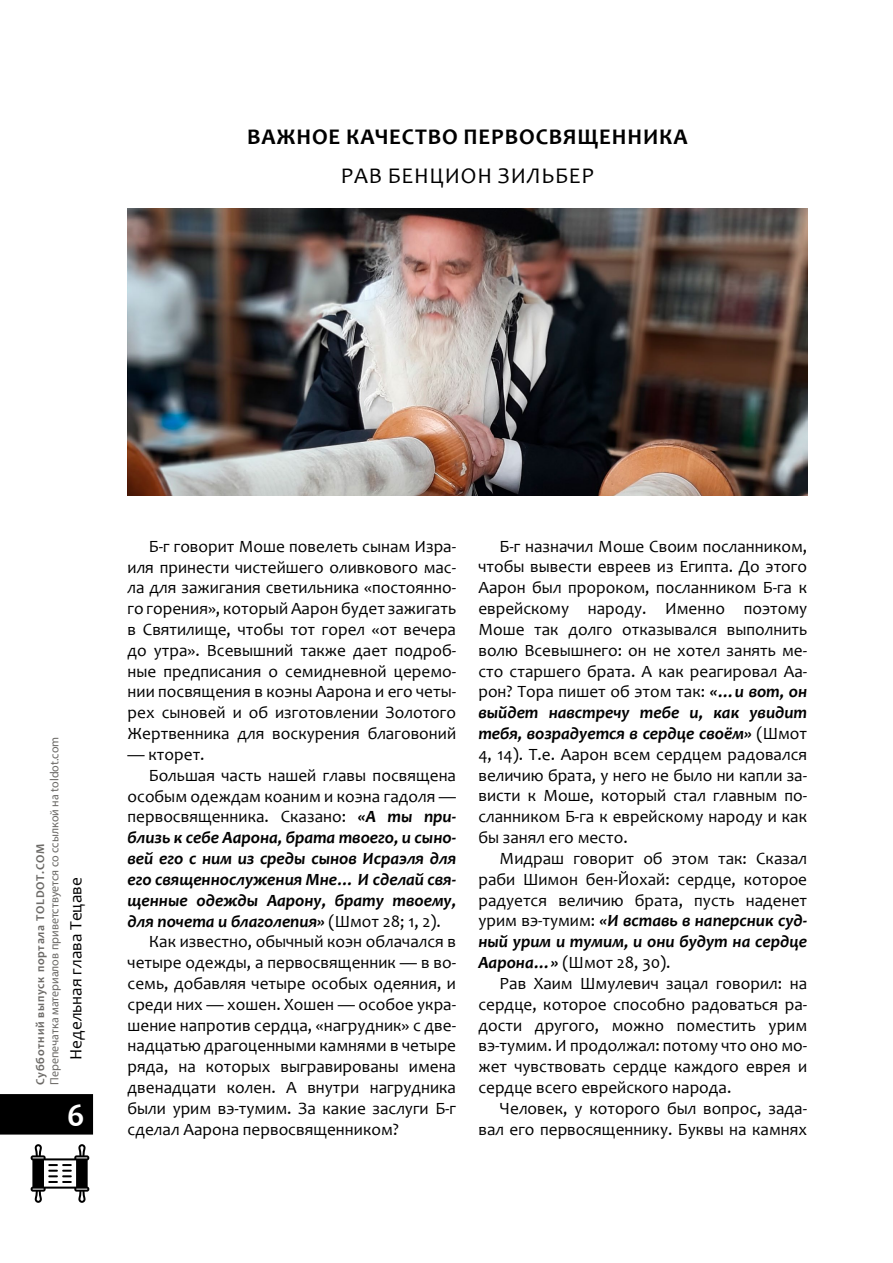
<style>
.page{position:relative;width:893px;height:1263px;background:#fff}
.page>*{position:absolute;margin:0;border:0;box-sizing:border-box;transform-origin:0 0}
.t1{font:700 33px "Candara";color:#fff}
.t2{font:700 22.5px "Candara";letter-spacing:.04em;color:#000}
.t3{font:22.5px "Candara";letter-spacing:.04em;color:#000}
.t4{font:17.25px/20.9px "Candara";color:#000;text-align:justify}
.t5{font:italic 700 17.25px "Candara";color:#000}
.t6{font:12px "Myriad Pro";color:#6c6a67}
.t7{font:700 12px "Candara";letter-spacing:.06em;color:#6c6a67}
.s1{font-weight:700;font-style:italic}
.s2{font-weight:400;font-style:normal}
</style>
<div class="page">
<div style="left:0;top:1094px;width:93px;height:40px;background:#000"></div>
<svg style="left:31px;top:1144px;width:58px;height:59px"></svg>
<img style="left:128px;top:208px;width:680px;height:288px">
<h2 class="t2" style="left:247px;top:122px;width:442px">ВАЖНОЕ КАЧЕСТВО ПЕРВОСВЯЩЕННИКА</h2>
<h2 class="t3" style="left:341px;top:161px;width:255px">РАВ БЕНЦИОН ЗИЛЬБЕР</h2>
<p class="t6" style="left:47px;top:1085px;width:350px;rotate:-90deg">Перепечатка материалов приветствуется со ссылкой на toldot.com</p>
<p class="t7" style="left:33px;top:1085px;width:243px;rotate:-90deg">Субботний выпуск портала TOLDOT.COM</p>
<p class="t4" style="left:65px;top:1060px;width:184px;rotate:-90deg">Недельная глава Тецаве</p>
<h1 class="t1" style="left:67px;top:1095px;width:19px">6</h1>
<p class="t4" style="left:128px;top:535px;width:330px;text-indent:21px">Б-г говорит Моше повелеть сынам Изра&shy;иля принести чистейшего оливкового мас&shy;ла для зажигания светильника «постоянно&shy;го горения», который Аарон будет зажигать в Святилище, чтобы тот горел «от вечера до утра». Всевышний также дает подроб&shy;ные предписания о семидневной церемо&shy;нии посвящения в коэны Аарона и его четы&shy;рех сыновей и об изготовлении Золотого Жертвенника для воскурения благовоний</p>
<p class="t4" style="left:128px;top:744px;width:79px">— кторет.</p>
<p class="t4" style="left:149px;top:764px;width:309px">Большая часть нашей главы посвящена</p>
<p class="t4" style="left:128px;top:785px;width:330px">особым одеждам коаним и коэна гадоля —</p>
<p class="t4" style="left:128px;top:806px;width:330px">первосвященника. Сказано: <span class="s1">«А ты при-</span></p>
<p class="t5" style="left:128px;top:827px;width:330px">близь к себе Аарона, брата твоего, и сыно-</p>
<p class="t5" style="left:128px;top:848px;width:330px">вей его с ним из среды сынов Исраэля для</p>
<p class="t5" style="left:128px;top:868px;width:330px">его священнослужения Мне… И сделай свя-</p>
<p class="t5" style="left:128px;top:889px;width:330px">щенные одежды Аарону, брату твоему,</p>
<p class="t5" style="left:128px;top:910px;width:315px">для почета и благолепия» <span class="s2">(Шмот 28; 1, 2).</span></p>
<p class="t4" style="left:149px;top:931px;width:309px">Как известно, обычный коэн облачался в</p>
<p class="t4" style="left:128px;top:952px;width:330px">четыре одежды, а первосвященник — в во-</p>
<p class="t4" style="left:128px;top:973px;width:330px">семь, добавляя четыре особых одеяния, и</p>
<p class="t4" style="left:128px;top:994px;width:330px">среди них — хошен. Хошен — особое укра-</p>
<p class="t4" style="left:128px;top:1014px;width:330px">шение напротив сердца, «нагрудник» с две-</p>
<p class="t4" style="left:128px;top:1035px;width:330px">надцатью драгоценными камнями в четыре</p>
<p class="t4" style="left:128px;top:1056px;width:330px">ряда, на которых выгравированы имена</p>
<p class="t4" style="left:128px;top:1077px;width:330px">двенадцати колен. А внутри нагрудника</p>
<p class="t4" style="left:128px;top:1098px;width:330px">были урим вэ-тумим. За какие заслуги Б-г</p>
<p class="t4" style="left:128px;top:1118px;width:273px">сделал Аарона первосвященником?</p>
<p class="t4" style="left:478px;top:535px;width:330px;text-indent:21px">Б-г назначил Моше Своим посланником, чтобы вывести евреев из Египта. До этого Аарон был пророком, посланником Б-га к еврейскому народу. Именно поэтому Моше так долго отказывался выполнить волю Всевышнего: он не хотел занять ме&shy;сто старшего брата. А как реагировал Аа&shy;рон? Тора пишет об этом так: <span class="s1">«…и вот, он выйдет навстречу тебе и, как увидит тебя, возрадуется в сердце своём»</span> (Шмот 4, 14). Т.е. Аарон всем сердцем радовался величию брата, у него не было ни капли за&shy;висти к Моше, который стал главным по&shy;сланником Б-га к еврейскому народу и как бы занял его место.</p>
<p class="t4" style="left:478px;top:848px;width:330px;text-indent:21px">Мидраш говорит об этом так: Сказал раби Шимон бен-Йохай: сердце, которое радуется величию брата, пусть наденет урим вэ-тумим: <span class="s1">«И вставь в наперсник суд&shy;ный урим и тумим, и они будут на сердце Аарона…»</span> (Шмот 28, 30).</p>
<p class="t4" style="left:478px;top:973px;width:330px;text-indent:21px">Рав Хаим Шмулевич зацал говорил: на сердце, которое способно радоваться ра&shy;дости другого, можно поместить урим вэ-тумим. И продолжал: потому что оно мо&shy;жет чувствовать сердце каждого еврея и сердце всего еврейского народа.</p>
<p class="t4" style="left:478px;top:1097px;width:330px;text-align:right">Человек, у которого был вопрос, зада&shy;вал его первосященнику. Буквы на камнях</p>
</div>
